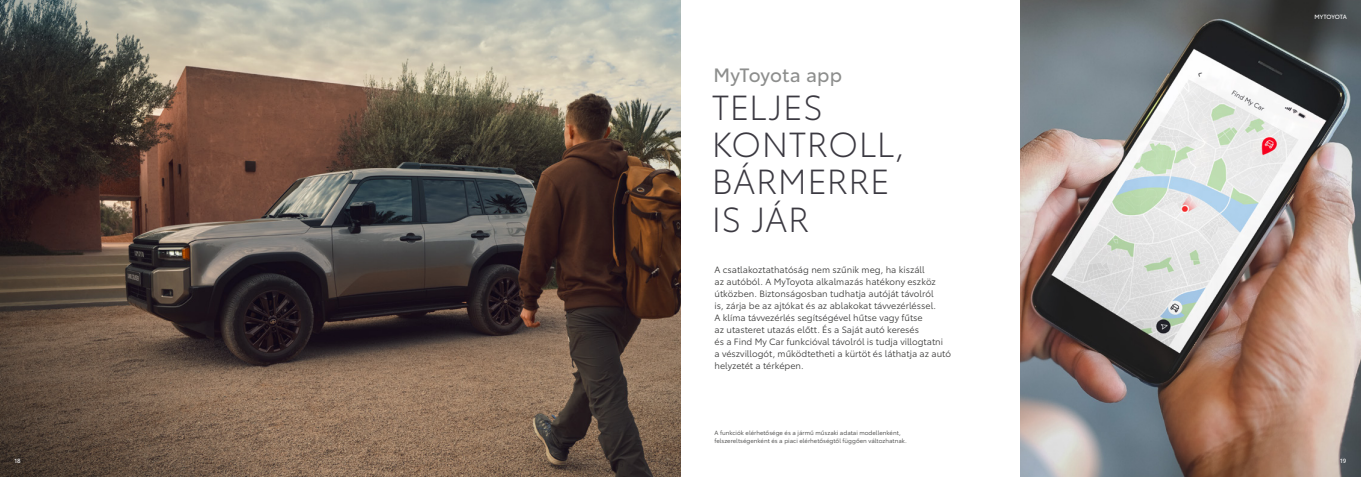
<style>
.page{position:relative;width:1361px;height:477px;background:#fff}
.page>*{position:absolute;margin:0;border:0;box-sizing:border-box;transform-origin:0 0}
.t1{font:300 34.2px/37.3px "Toyota Type";letter-spacing:.015em;color:#3b3941}
.t2{font:19px "Toyota Type";color:#8d8e8d}
.t3{font:9px/12px "Toyota Type";color:#3b3b3a}
.t4{font:6px/8px "Toyota Type";color:#3b3b3a}
.t5{font:6px "Toyota Type";letter-spacing:-.025em;color:#fff}
</style>
<div class="page">
<img style="left:0;top:0;width:680px;height:476px">
<img style="left:1020px;top:0;width:341px;height:476px">
<svg style="left:0;top:150px;width:326px;height:326px;background:#5c493f"></svg>
<h2 class="t2" style="left:713px;top:61px;width:130px">MyToyota app</h2>
<h1 class="t1" style="left:711px;top:86px;width:195px">TELJES<br>KONTROLL,<br>BÁRMERRE<br>IS JÁR</h1>
<p class="t3" style="left:714px;top:262px;width:238px">A csatlakoztathatóság nem szűnik meg, ha kiszáll<br>az autóból. A MyToyota alkalmazás hatékony eszköz útközben. Biztonságosban tudhatja autóját távolról<br>is, zárja be az ajtókat és az ablakokat távvezérléssel.<br>A klíma távvezérlés segítségével hűtse vagy fűtse<br>az utasteret utazás előtt. És a Saját autó keresés<br>és a Find My Car funkcióval távolról is tudja villogtatni<br>a vészvillogót, működtetheti a kürtöt és láthatja az autó helyzetét a térképen.</p>
<p class="t4" style="left:714px;top:428px;width:194px">A funkciók elérhetősége és a jármű műszaki adatai modellenként, felszereltségenként és a piaci elérhetőségtől függően változhatnak.</p>
<p class="t5" style="left:1314px;top:12px;width:34px">MYTOYOTA</p>
<p class="t5" style="left:14px;top:455px;width:8px">18</p>
<p class="t5" style="left:1340px;top:455px;width:8px">19</p>
</div>
